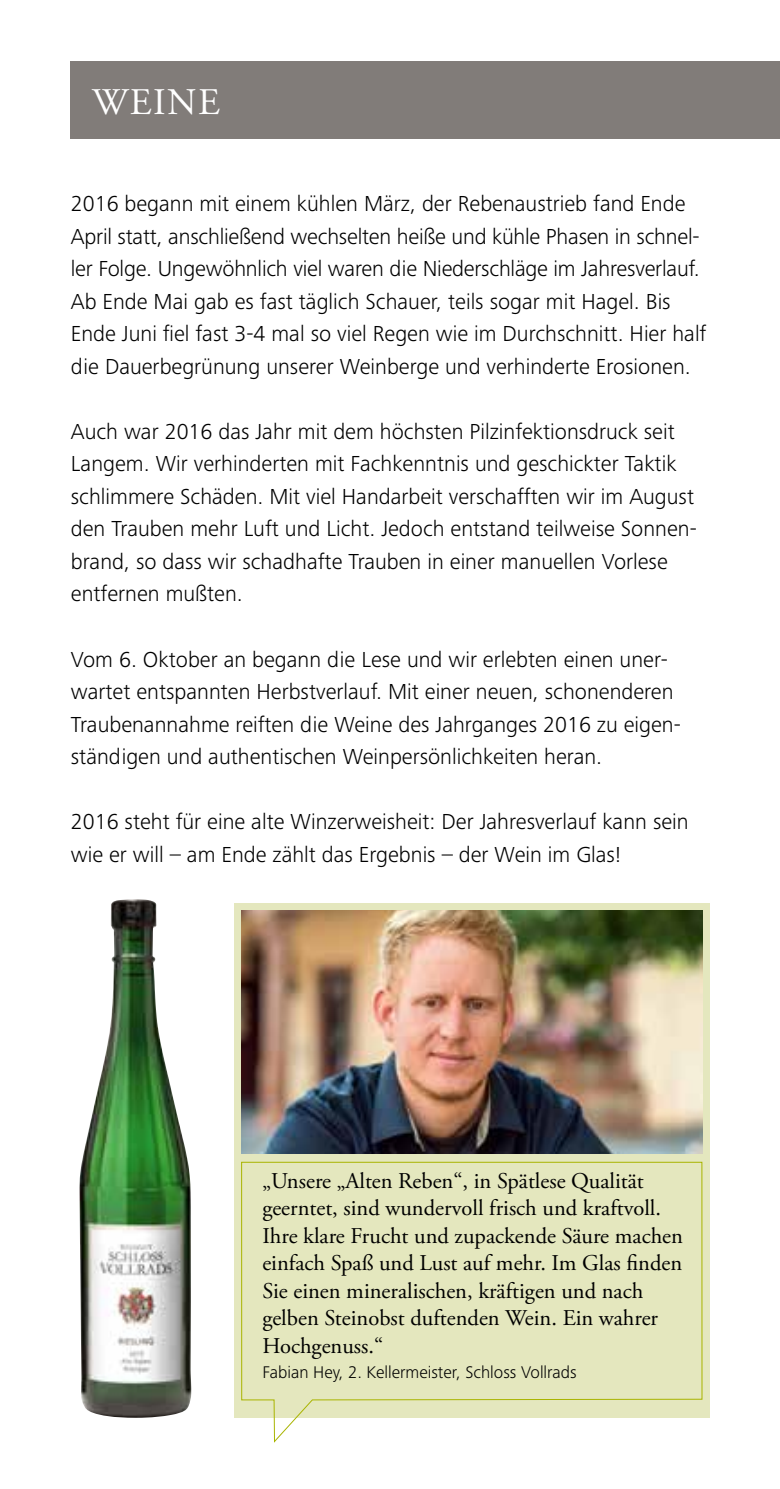
<style>
.page{position:relative;width:780px;height:1489px;background:#fff}
.page>*{position:absolute;margin:0;border:0;box-sizing:border-box;transform-origin:0 0}
.t1{font:37.5px "Adobe Garamond Pro";letter-spacing:.04em;color:#fff}
.t2{font:300 22.5px/32.5px "Frutiger Next Pro";color:#000}
.t3{font:22.5px/27.5px "Adobe Garamond Pro";color:#000}
.t4{font:300 17.5px "Frutiger Next Pro";color:#000}
</style>
<div class="page">
<div style="left:71px;top:61px;width:709px;height:78px;background:#817c79"></div>
<div style="left:234px;top:903px;width:475px;height:514px;background:#e4e7be"></div>
<img style="left:241px;top:910px;width:461px;height:243px">
<svg style="left:241px;top:1161px;width:461px;height:282px"></svg>
<img style="left:79px;top:899px;width:112px;height:518px">
<p class="t1" style="left:92px;top:79px;width:129px">WEINE</p>
<p class="t2" style="left:71px;top:188px;width:637px">2016 begann mit einem kühlen März, der Rebenaustrieb fand Ende April statt, anschließend wechselten heiße und kühle Phasen in schnel&shy;ler Folge. Ungewöhnlich viel waren die Niederschläge im Jahresverlauf.<br>Ab Ende Mai gab es fast täglich Schauer, teils sogar mit Hagel. Bis Ende Juni fiel fast 3-4 mal so viel Regen wie im Durchschnitt. Hier half die Dauerbegrünung unserer Weinberge und verhinderte Erosionen.</p>
<p class="t2" style="left:71px;top:415px;width:627px">Auch war 2016 das Jahr mit dem höchsten Pilzinfektionsdruck seit Langem. Wir verhinderten mit Fachkenntnis und geschickter Taktik schlimmere Schäden. Mit viel Handarbeit verschafften wir im August den Trauben mehr Luft und Licht. Jedoch entstand teilweise Sonnen&shy;brand, so dass wir schadhafte Trauben in einer manuellen Vorlese entfernen mußten.</p>
<p class="t2" style="left:71px;top:642px;width:611px">Vom 6. Oktober an begann die Lese und wir erlebten einen uner&shy;wartet entspannten Herbstverlauf. Mit einer neuen, schonenderen Traubenannahme reiften die Weine des Jahrganges 2016 zu eigen&shy;ständigen und authentischen Weinpersönlichkeiten heran.</p>
<p class="t2" style="left:71px;top:805px;width:619px">2016 steht für eine alte Winzerweisheit: Der Jahresverlauf kann sein wie er will – am Ende zählt das Ergebnis – der Wein im Glas!</p>
<p class="t3" style="left:262px;top:1167px;width:422px">„Unsere „Alten Reben“, in Spätlese Qualität geerntet, sind wundervoll frisch und kraftvoll.<br>Ihre klare Frucht und zupackende Säure machen einfach Spaß und Lust auf mehr. Im Glas finden Sie einen mineralischen, kräftigen und nach gelben Steinobst duftenden Wein. Ein wahrer Hochgenuss.“</p>
<p class="t4" style="left:262px;top:1361px;width:316px">Fabian Hey, 2. Kellermeister, Schloss Vollrads</p>
</div>
